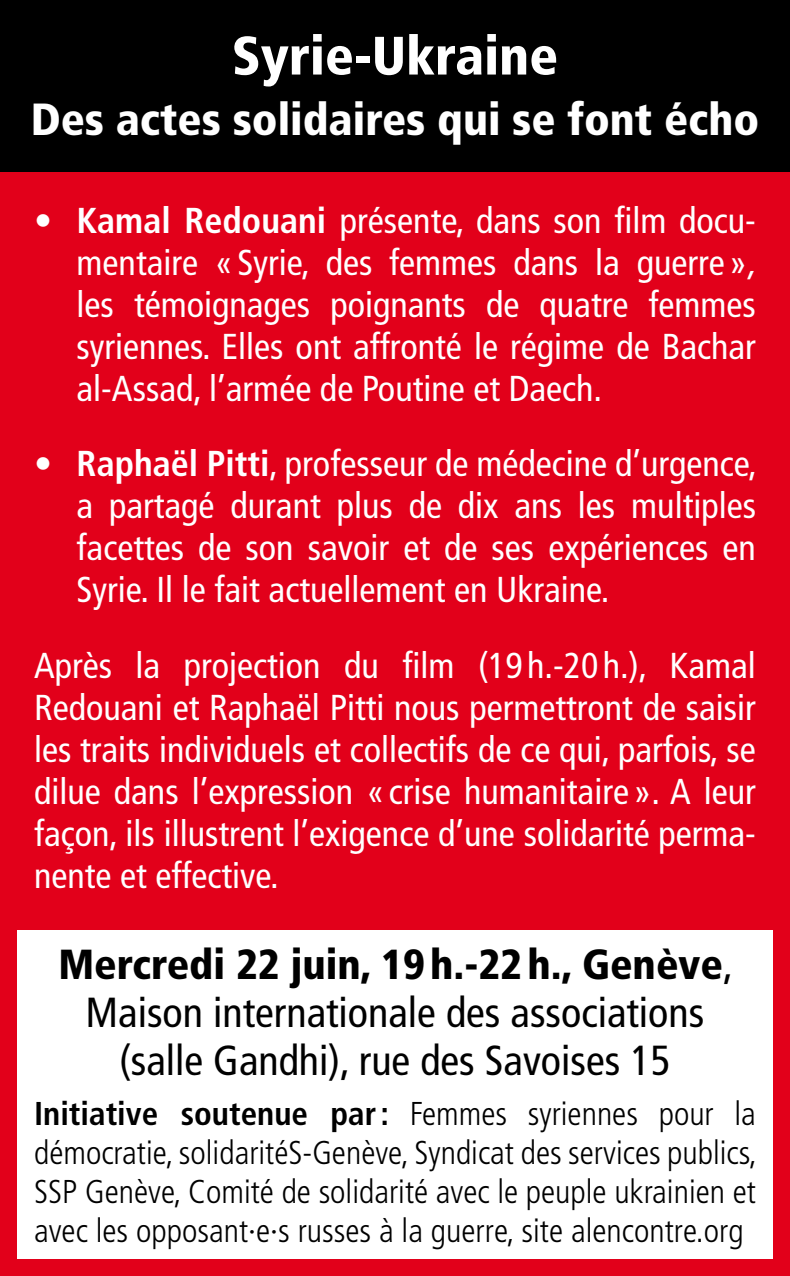
<style>
.page{position:relative;width:790px;height:1276px;background:#fff}
.page>*{position:absolute;margin:0;border:0;box-sizing:border-box;transform-origin:0 0}
.t1{font:900 condensed 54px "Frutiger";color:#fff}
.t2{font:900 condensed 45px "Frutiger";color:#fff}
.t3{font:condensed 42px/48px "Frutiger";color:#000;text-align:center}
.t4{font:condensed 36px/42px "Frutiger";color:#fff;text-align:justify}
.t5{font:300 condensed 33px/39px "Frutiger";color:#000;text-align:justify}
.s1{font-weight:700}
.s2{font-style:italic}
.s3{font-weight:900}
</style>
<div class="page">
<div style="left:0;top:172px;width:789px;height:1104px;background:#e2001a"></div>
<div style="left:17px;top:930px;width:755px;height:329px;background:#fff"></div>
<div style="left:0;top:0;width:789px;height:172px;background:#000"></div>
<h1 class="t1" style="left:232px;top:23px;width:328px">Syrie-Ukraine</h1>
<p class="t2" style="left:31px;top:92px;width:729px">Des actes solidaires qui se font écho</p>
<p class="t4" style="left:77px;top:200px;width:688px;text-align:left;text-indent:-43px">• <span class="s1">Kamal Redouani</span> présente, dans son film docu&shy;mentaire «Syrie, des femmes dans la guerre»<span class="s2">, </span>les témoignages poignants de quatre femmes syriennes. Elles ont affronté le régime de Bachar al-Assad, l’armée de Poutine et Daech.</p>
<p class="t4" style="left:77px;top:443px;width:681px;text-indent:-43px">• <span class="s1">Raphaël Pitti</span>, professeur de médecine d’urgence, a partagé durant plus de dix ans les multiples facettes de son savoir et de ses expériences en Syrie. Il le fait actuellement en Ukraine.</p>
<p class="t4" style="left:34px;top:644px;width:723px">Après la projection du film (19 h.-20 h.), Kamal Redouani et Raphaël Pitti nous permettront de saisir les traits individuels et collectifs de ce qui, parfois, se dilue dans l’expression «crise humanitaire ». A leur façon, ils illustrent l’exigence d’une solidarité perma&shy;nente et effective.</p>
<p class="t3" style="left:58px;top:941px;width:675px"><span class="s3">Mercredi 22 juin, 19h.-22h., Genève</span>,<br>Maison internationale des associations (salle Gandhi), rue des Savoises 15</p>
<p class="t5" style="left:34px;top:1094px;width:724px"><span class="s1">Initiative soutenue par:</span> Femmes syriennes pour la démocratie, solidaritéS-Genève, Syndicat des services publics, SSP Genève, Comité de solidarité avec le peuple ukrainien et avec les opposant·e·s russes à la guerre, site alencontre.org</p>
</div>
